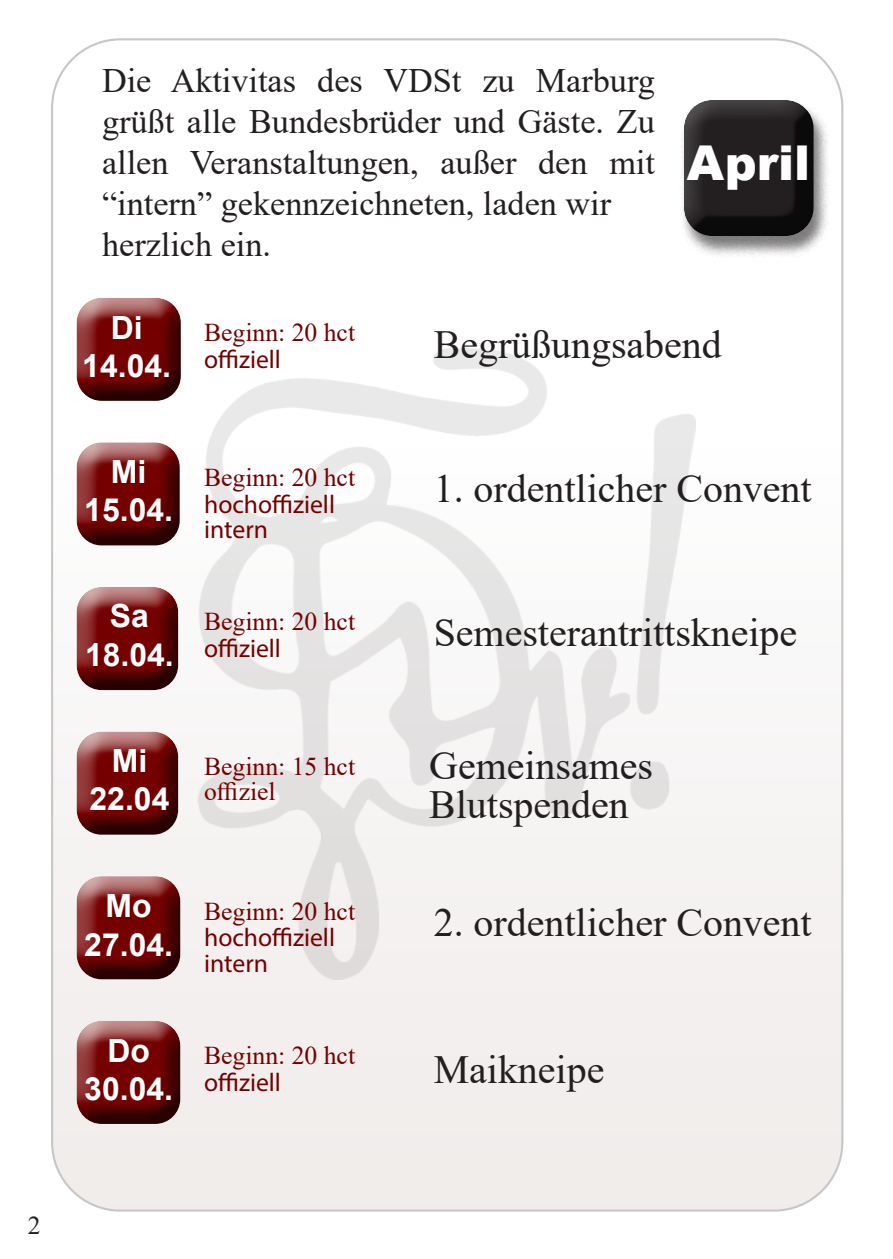
<style>
.page{position:relative;width:893px;height:1259px;background:#fff}
.page>*{position:absolute;margin:0;border:0;box-sizing:border-box;transform-origin:0 0}
.t1{font:900 48px "Arial";color:#fff}
.t2{font:39.9px/39px "Times New Roman";color:#231f20}
.t3{font:34.2px/41.1px "Times New Roman";color:#231f20;text-align:justify}
.t4{font:700 31.8px "Arial";color:#fff}
.t5{font:25.8px "Times New Roman";color:#750000}
.t6{font:25.8px "Myriad Pro";color:#750000}
.t7{font:25.8px "Times New Roman";color:#231f20}
</style>
<div class="page">
<div style="left:52px;top:39px;width:790px;height:1171px;background:linear-gradient(to right,#faf9f8,#f8f7f6);border-radius:68px"></div>
<img style="left:198px;top:347px;width:497px;height:632px">
<div style="left:680px;top:101px;width:150px;height:157px;background:#231f20;opacity:.59"></div>
<div style="left:680px;top:90px;width:135px;height:146px;background:#fff"></div>
<div style="left:680px;top:98px;width:135px;height:139px;background:#231f20;opacity:.75"></div>
<div style="left:76px;top:297px;width:108px;height:87px;background:#fff;opacity:.75"></div>
<div style="left:76px;top:301px;width:108px;height:104px;background:#231f20;opacity:.75"></div>
<div style="left:76px;top:442px;width:108px;height:87px;background:#fff;opacity:.75"></div>
<div style="left:76px;top:446px;width:108px;height:104px;background:#231f20;opacity:.75"></div>
<div style="left:76px;top:586px;width:108px;height:88px;background:#fff;opacity:.75"></div>
<div style="left:76px;top:591px;width:108px;height:103px;background:#231f20;opacity:.75"></div>
<div style="left:76px;top:875px;width:108px;height:88px;background:#fff;opacity:.75"></div>
<div style="left:76px;top:880px;width:108px;height:103px;background:#231f20;opacity:.75"></div>
<div style="left:76px;top:1020px;width:108px;height:87px;background:#fff;opacity:.75"></div>
<div style="left:76px;top:1025px;width:108px;height:103px;background:#231f20;opacity:.75"></div>
<div style="left:76px;top:730px;width:108px;height:89px;background:#fff;opacity:.75"></div>
<div style="left:76px;top:735px;width:108px;height:103px;background:#231f20;opacity:.75"></div>
<p class="t3" style="left:102px;top:59px;width:554px">Die Aktivitas des VDSt zu Marburg grüßt alle Bundesbrüder und Gäste. Zu allen Veranstaltungen, außer den mit “intern” gekennzeichneten, laden wir</p>
<p class="t3" style="left:102px;top:223px;width:171px">herzlich ein.</p>
<p class="t1" style="left:687px;top:128px;width:125px">April</p>
<p class="t4" style="left:111px;top:305px;width:33px">Di</p>
<p class="t4" style="left:82px;top:343px;width:90px">14.04.</p>
<p class="t5" style="left:204px;top:314px;width:153px">Beginn: 20 hct</p>
<p class="t6" style="left:204px;top:343px;width:78px">offiziell</p>
<p class="t4" style="left:111px;top:449px;width:37px">Mi</p>
<p class="t4" style="left:84px;top:487px;width:90px">15.04.</p>
<p class="t4" style="left:110px;top:593px;width:41px">Sa</p>
<p class="t4" style="left:85px;top:632px;width:90px">18.04.</p>
<p class="t5" style="left:204px;top:459px;width:153px">Beginn: 20 hct</p>
<p class="t6" style="left:204px;top:488px;width:132px">hochoffiziell</p>
<p class="t6" style="left:204px;top:513px;width:66px">intern</p>
<p class="t5" style="left:204px;top:603px;width:153px">Beginn: 20 hct</p>
<p class="t6" style="left:204px;top:632px;width:78px">offiziell</p>
<p class="t4" style="left:112px;top:738px;width:37px">Mi</p>
<p class="t4" style="left:90px;top:776px;width:81px">22.04</p>
<p class="t5" style="left:204px;top:748px;width:153px">Beginn: 15 hct</p>
<p class="t5" style="left:204px;top:773px;width:73px">offiziel</p>
<p class="t4" style="left:106px;top:883px;width:48px">Mo</p>
<p class="t4" style="left:84px;top:922px;width:90px">27.04.</p>
<p class="t4" style="left:107px;top:1028px;width:44px">Do</p>
<p class="t4" style="left:84px;top:1066px;width:90px">30.04.</p>
<p class="t5" style="left:204px;top:892px;width:153px">Beginn: 20 hct</p>
<p class="t6" style="left:204px;top:922px;width:132px">hochoffiziell</p>
<p class="t6" style="left:204px;top:947px;width:66px">intern</p>
<p class="t5" style="left:204px;top:1037px;width:153px">Beginn: 20 hct</p>
<p class="t6" style="left:204px;top:1066px;width:78px">offiziell</p>
<p class="t2" style="left:434px;top:324px;width:290px">Begrüßungsabend</p>
<p class="t2" style="left:434px;top:468px;width:379px">1. ordentlicher Convent</p>
<p class="t2" style="left:434px;top:612px;width:365px">Semesterantrittskneipe</p>
<p class="t2" style="left:429px;top:744px;width:225px">Gemeinsames<br>Blutspenden</p>
<p class="t2" style="left:434px;top:902px;width:379px">2. ordentlicher Convent</p>
<p class="t2" style="left:434px;top:1049px;width:172px">Maikneipe</p>
<p class="t7" style="left:28px;top:1207px;width:14px">2</p>
</div>
